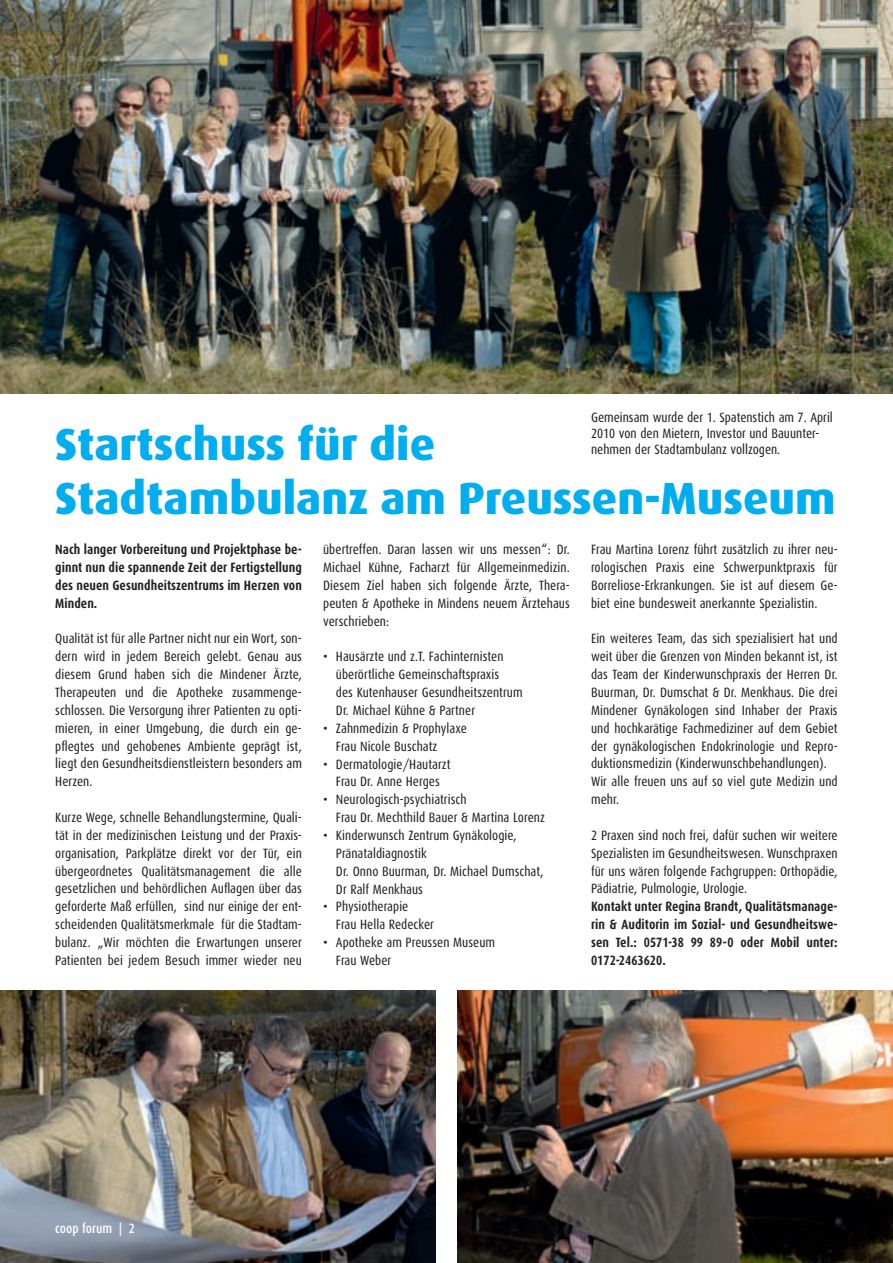
<style>
.page{position:relative;width:893px;height:1263px;background:#fff}
.page>*{position:absolute;margin:0;border:0;box-sizing:border-box;transform-origin:0 0}
.t1{font:800 45px/54px "Dax";color:#00aeef}
.t2{font:13.5px/17.9px "Dax Condensed";letter-spacing:.005em;color:#231f20}
.t3{font:700 13.5px/17.9px "Dax Condensed";letter-spacing:.005em;color:#231f20;text-align:justify}
.t4{font:500 13.5px "Dax Condensed";color:#fff}
</style>
<div class="page">
<img style="left:0;top:0;width:893px;height:393px">
<img style="left:0;top:991px;width:436px;height:272px">
<img style="left:457px;top:991px;width:436px;height:272px">
<p class="t2" style="left:591px;top:409px;width:243px;line-height:16.2px">Gemeinsam wurde der 1. Spatenstich am 7. April<br>2010 von den Mietern, Investor und Bauunter&shy;nehmen der Stadtambulanz vollzogen.</p>
<h1 class="t1" style="left:55px;top:417px;width:782px">Startschuss für die<br>Stadtambulanz am Preussen-Museum</h1>
<p class="t3" style="left:55px;top:541px;width:248px">Nach langer Vorbereitung und Projektphase be&shy;ginnt nun die spannende Zeit der Fertigstellung des neuen Gesundheitszentrums im Herzen von Minden.</p>
<p class="t2" style="left:55px;top:630px;width:248px;text-align:justify">Qualität ist für alle Partner nicht nur ein Wort, son&shy;dern wird in jedem Bereich gelebt. Genau aus diesem Grund haben sich die Mindener Ärzte, Therapeuten und die Apotheke zusammenge&shy;schlossen. Die Versorgung ihrer Patienten zu opti&shy;mieren, in einer Umgebung, die durch ein ge&shy;pflegtes und gehobenes Ambiente geprägt ist, liegt den Gesundheitsdienstleistern besonders am Herzen.</p>
<p class="t2" style="left:55px;top:809px;width:248px;text-align:justify">Kurze Wege, schnelle Behandlungstermine, Quali&shy;tät in der medizinischen Leistung und der Praxis&shy;organisation, Parkplätze direkt vor der Tür, ein übergeordnetes Qualitätsmanagement die alle gesetzlichen und behördlichen Auflagen über das geforderte Maß erfüllen, sind nur einige der ent&shy;scheidenden Qualitätsmerkmale für die Stadtam&shy;bulanz. „Wir möchten die Erwartungen unserer Patienten bei jedem Besuch immer wieder neu</p>
<p class="t2" style="left:591px;top:541px;width:248px;text-align:justify">Frau Martina Lorenz führt zusätzlich zu ihrer neu&shy;rologischen Praxis eine Schwerpunktpraxis für Borreliose-Erkrankungen. Sie ist auf diesem Ge&shy;biet eine bundesweit anerkannte Spezialistin.</p>
<p class="t2" style="left:591px;top:630px;width:248px">Ein weiteres Team, das sich spezialisiert hat und weit über die Grenzen von Minden bekannt ist, ist das Team der Kinderwunschpraxis der Herren Dr.<br>Buurman, Dr. Dumschat &amp; Dr. Menkhaus. Die drei Mindener Gynäkologen sind Inhaber der Praxis und hochkarätige Fachmediziner auf dem Gebiet der gynäkologischen Endokrinologie und Repro&shy;duktionsmedizin (Kinderwunschbehandlungen).<br>Wir alle freuen uns auf so viel gute Medizin und mehr.</p>
<p class="t2" style="left:591px;top:826px;width:248px;text-align:justify">2 Praxen sind noch frei, dafür suchen wir weitere Spezialisten im Gesundheitswesen. Wunschpraxen für uns wären folgende Fachgruppen: Orthopädie, Pädiatrie, Pulmologie, Urologie.</p>
<p class="t3" style="left:591px;top:898px;width:248px">Kontakt unter Regina Brandt, Qualitätsmanage&shy;rin &amp; Auditorin im Sozial- und Gesundheitswe&shy;sen Tel.: 0571-38 99 89-0 oder Mobil unter:<br>0172-2463620.</p>
<p class="t2" style="left:323px;top:541px;width:248px;text-align:justify">übertreffen. Daran lassen wir uns messen“: Dr.<br>Michael Kühne, Facharzt für Allgemeinmedizin.<br>Diesem Ziel haben sich folgende Ärzte, Thera&shy;peuten &amp; Apotheke in Mindens neuem Ärztehaus verschrieben:</p>
<p class="t2" style="left:336px;top:648px;width:188px;text-indent:-13px">• Hausärzte und z.T. Fachinternisten überörtliche Gemeinschaftspraxis<br>des Kutenhauser Gesundheitszentrum Dr. Michael Kühne &amp; Partner</p>
<p class="t2" style="left:336px;top:719px;width:132px;text-indent:-13px">• Zahnmedizin &amp; Prophylaxe<br>Frau Nicole Buschatz</p>
<p class="t2" style="left:323px;top:755px;width:129px;text-align:center">• Dermatologie/Hautarzt<br>Frau Dr. Anne Herges</p>
<p class="t2" style="left:336px;top:791px;width:210px;text-indent:-13px">• Neurologisch-psychiatrisch<br>Frau Dr. Mechthild Bauer &amp; Martina Lorenz</p>
<p class="t2" style="left:336px;top:826px;width:209px;text-indent:-13px">• Kinderwunsch Zentrum Gynäkologie,<br>Pränataldiagnostik<br>Dr. Onno Buurman, Dr. Michael Dumschat,<br>Dr Ralf Menkhaus</p>
<p class="t2" style="left:336px;top:898px;width:100px;text-indent:-13px">• Physiotherapie<br>Frau Hella Redecker</p>
<p class="t2" style="left:336px;top:934px;width:161px;text-indent:-13px">• Apotheke am Preussen Museum<br>Frau Weber</p>
<p class="t4" style="left:55px;top:1221px;width:81px">coop forum | 2</p>
</div>
